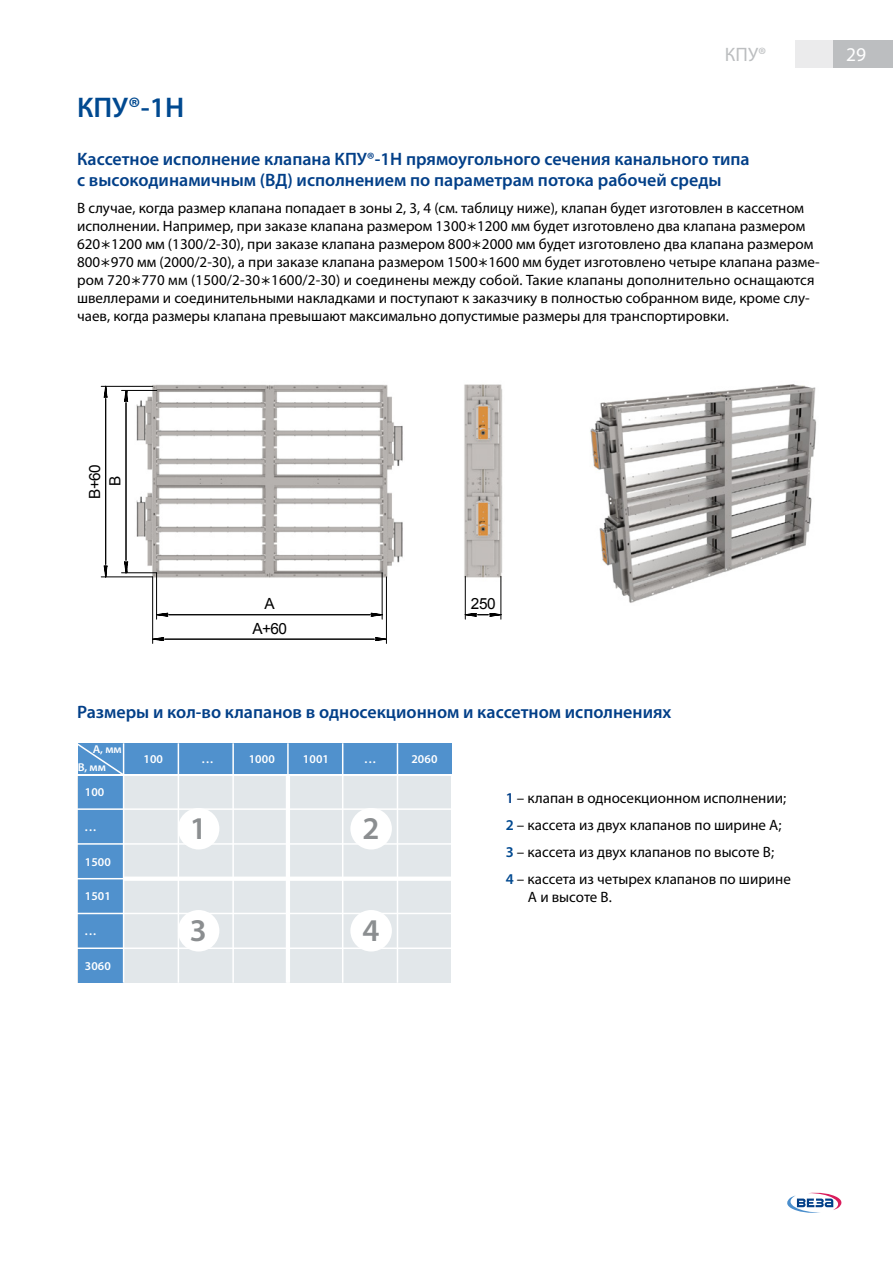
<style>
.page{position:relative;width:893px;height:1263px;background:#fff}
.page>*{position:absolute;margin:0;border:0;box-sizing:border-box;transform-origin:0 0}
.t1{font:600 31.8px "Myriad Pro";color:#8b8e90}
.t2{font:600 28.5px "Myriad Pro";color:#004990}
.t3{font:19.5px "Myriad Pro";color:#bcbec0}
.t4{font:19.5px "Myriad Pro";color:#fff}
.t5{font:600 18px/21px "Myriad Pro";color:#023f88}
.t6{font:15.45px "Arial";letter-spacing:-.025em;color:#000}
.t7{font:15px/18px "Myriad Pro";color:#000}
.t8{font:600 12px "Myriad Pro";letter-spacing:.01em;color:#fff}
.t9{font:600 12px "Myriad Pro";letter-spacing:.01em;color:#fff;scale:1.05 1}
.t10{font:600 11.4px "Myriad Pro";color:#fff;scale:1.05 1}
.s1{font-weight:600;color:#023f88}
.s2{font-weight:600;color:#004990}
</style>
<div class="page">
<div style="left:795px;top:40px;width:98px;height:28px;background:#ebebec"></div>
<div style="left:833px;top:40px;width:60px;height:28px;background:#bcbec0"></div>
<svg style="left:787px;top:1192px;width:55px;height:21px"></svg>
<img style="left:134px;top:384px;width:269px;height:199px">
<img style="left:464px;top:384px;width:39px;height:197px">
<img style="left:590px;top:384px;width:227px;height:219px">
<hr style="left:465px;top:576px;width:1px;height:43px;background:#000">
<hr style="left:501px;top:576px;width:1px;height:43px;background:#000">
<hr style="left:156px;top:573px;width:1px;height:46px;background:#000">
<hr style="left:382px;top:573px;width:1px;height:46px;background:#000">
<hr style="left:122px;top:572px;width:35px;height:1px;background:#000">
<hr style="left:122px;top:390px;width:35px;height:1px;background:#000">
<hr style="left:152px;top:577px;width:1px;height:66px;background:#000">
<hr style="left:386px;top:577px;width:1px;height:66px;background:#000">
<hr style="left:101px;top:577px;width:52px;height:1px;background:#000">
<hr style="left:101px;top:386px;width:52px;height:1px;background:#000">
<svg style="left:465px;top:597px;width:36px;height:21px"></svg>
<svg style="left:156px;top:612px;width:13px;height:6px"></svg>
<svg style="left:370px;top:612px;width:13px;height:6px"></svg>
<hr style="left:157px;top:614px;width:225px;height:1px;background:#000">
<svg style="left:123px;top:560px;width:6px;height:13px"></svg>
<svg style="left:124px;top:390px;width:5px;height:13px"></svg>
<hr style="left:126px;top:390px;width:1px;height:183px;background:#000">
<svg style="left:152px;top:636px;width:13px;height:6px"></svg>
<svg style="left:374px;top:636px;width:13px;height:6px"></svg>
<hr style="left:153px;top:639px;width:233px;height:1px;background:#000">
<svg style="left:103px;top:564px;width:5px;height:13px"></svg>
<svg style="left:103px;top:386px;width:5px;height:13px"></svg>
<hr style="left:105px;top:386px;width:1px;height:191px;background:#000">
<svg style="left:106px;top:464px;width:1px;height:35px"></svg>
<div style="left:78px;top:776px;width:373px;height:207px;background:#e2e7ea"></div>
<div style="left:78px;top:776px;width:46px;height:207px;background:#5091cd"></div>
<div style="left:78px;top:743px;width:373px;height:31px;background:#5091cd"></div>
<hr style="left:123px;top:743px;width:1px;height:240px;background:#fff">
<hr style="left:78px;top:843px;width:373px;height:2px;background:#fff">
<hr style="left:78px;top:808px;width:373px;height:2px;background:#fff">
<hr style="left:78px;top:878px;width:373px;height:1px;background:#fff">
<hr style="left:78px;top:913px;width:373px;height:1px;background:#fff">
<hr style="left:78px;top:947px;width:373px;height:2px;background:#fff">
<hr style="left:232px;top:743px;width:2px;height:240px;background:#fff">
<hr style="left:178px;top:743px;width:1px;height:240px;background:#fff">
<hr style="left:287px;top:743px;width:2px;height:240px;background:#fff">
<div style="left:124px;top:876px;width:327px;height:5px;background:#fff"></div>
<hr style="left:286px;top:775px;width:4px;height:208px;background:#fff">
<hr style="left:342px;top:743px;width:1px;height:240px;background:#fff">
<hr style="left:397px;top:743px;width:1px;height:240px;background:#fff">
<svg style="left:78px;top:743px;width:47px;height:34px"></svg>
<div style="left:178px;top:808px;width:41px;height:41px;background:#fff;border-radius:50%"></div>
<div style="left:178px;top:910px;width:41px;height:41px;background:#fff;border-radius:50%"></div>
<div style="left:350px;top:808px;width:42px;height:41px;background:#fff;border-radius:50%"></div>
<div style="left:350px;top:910px;width:42px;height:41px;background:#fff;border-radius:50%"></div>
<h3 class="t3" style="left:725px;top:42px;width:43px">КПУ®</h3>
<h3 class="t4" style="left:846px;top:42px;width:22px">29</h3>
<h2 class="t2" style="left:77px;top:90px;width:109px">КПУ®-1Н</h2>
<p class="t5" style="left:77px;top:148px;width:674px">Кассетное исполнение клапана КПУ®-1Н прямоугольного сечения канального типа с высокодинамичным (ВД) исполнением по параметрам потока рабочей среды</p>
<p class="t7" style="left:77px;top:199px;width:744px">В случае, когда размер клапана попадает в зоны 2, 3, 4 (см. таблицу ниже), клапан будет изготовлен в кассетном исполнении. Например, при заказе клапана размером 1300 1200 мм будет изготовлено два клапана размером 620 1200 мм (1300/2-30), при заказе клапана размером 800 2000 мм будет изготовлено два клапана размером 800 970 мм (2000/2-30), а при заказе клапана размером 1500 1600 мм будет изготовлено четыре клапана разме&shy;ром 720 770 мм (1500/2-30 1600/2-30) и соединены между собой. Такие клапаны дополнительно оснащаются швеллерами и соединительными накладками и поступают к заказчику в полностью собранном виде, кроме слу&shy;чаев, когда размеры клапана превышают максимально допустимые размеры для транспортировки.</p>
<p class="t6" style="left:85px;top:499px;width:36px;rotate:-90deg">В+60</p>
<p class="t6" style="left:105px;top:486px;width:12px;rotate:-90deg">В</p>
<p class="t6" style="left:265px;top:594px;width:12px">А</p>
<p class="t6" style="left:471px;top:594px;width:26px">250</p>
<p class="t6" style="left:252px;top:618px;width:36px">А+60</p>
<p class="t5" style="left:77px;top:701px;width:596px">Размеры и кол-во клапанов в односекционном и кассетном исполнениях</p>
<p class="t10" style="left:93px;top:742px;width:29px">А, мм</p>
<p class="t10" style="left:78px;top:760px;width:28px">В, мм</p>
<p class="t8" style="left:85px;top:784px;width:21px">100</p>
<p class="t9" style="left:85px;top:819px;width:12px">...</p>
<p class="t8" style="left:85px;top:854px;width:28px">1500</p>
<p class="t8" style="left:85px;top:889px;width:28px">1501</p>
<p class="t9" style="left:85px;top:923px;width:12px">...</p>
<p class="t8" style="left:85px;top:958px;width:28px">3060</p>
<p class="t8" style="left:144px;top:751px;width:21px">100</p>
<p class="t9" style="left:202px;top:751px;width:12px">...</p>
<p class="t8" style="left:249px;top:751px;width:28px">1000</p>
<p class="t8" style="left:303px;top:751px;width:28px">1001</p>
<p class="t9" style="left:364px;top:751px;width:12px">...</p>
<p class="t8" style="left:411px;top:751px;width:28px">2060</p>
<h1 class="t1" style="left:190px;top:808px;width:19px">1</h1>
<h1 class="t1" style="left:190px;top:910px;width:19px">3</h1>
<h1 class="t1" style="left:362px;top:808px;width:19px">2</h1>
<h1 class="t1" style="left:362px;top:910px;width:19px">4</h1>
<p class="t7" style="left:506px;top:785px;width:287px;line-height:26.7px"><span class="s1">1</span> – клапан в односекционном исполнении; <span class="s2">2</span> – кассета из двух клапанов по ширине А; <span class="s2">3</span> – кассета из двух клапанов по высоте В;<br><span class="s2">4</span> – кассета из четырех клапанов по ширине</p>
<p class="t7" style="left:528px;top:887px;width:85px">А и высоте В.</p>
</div>
